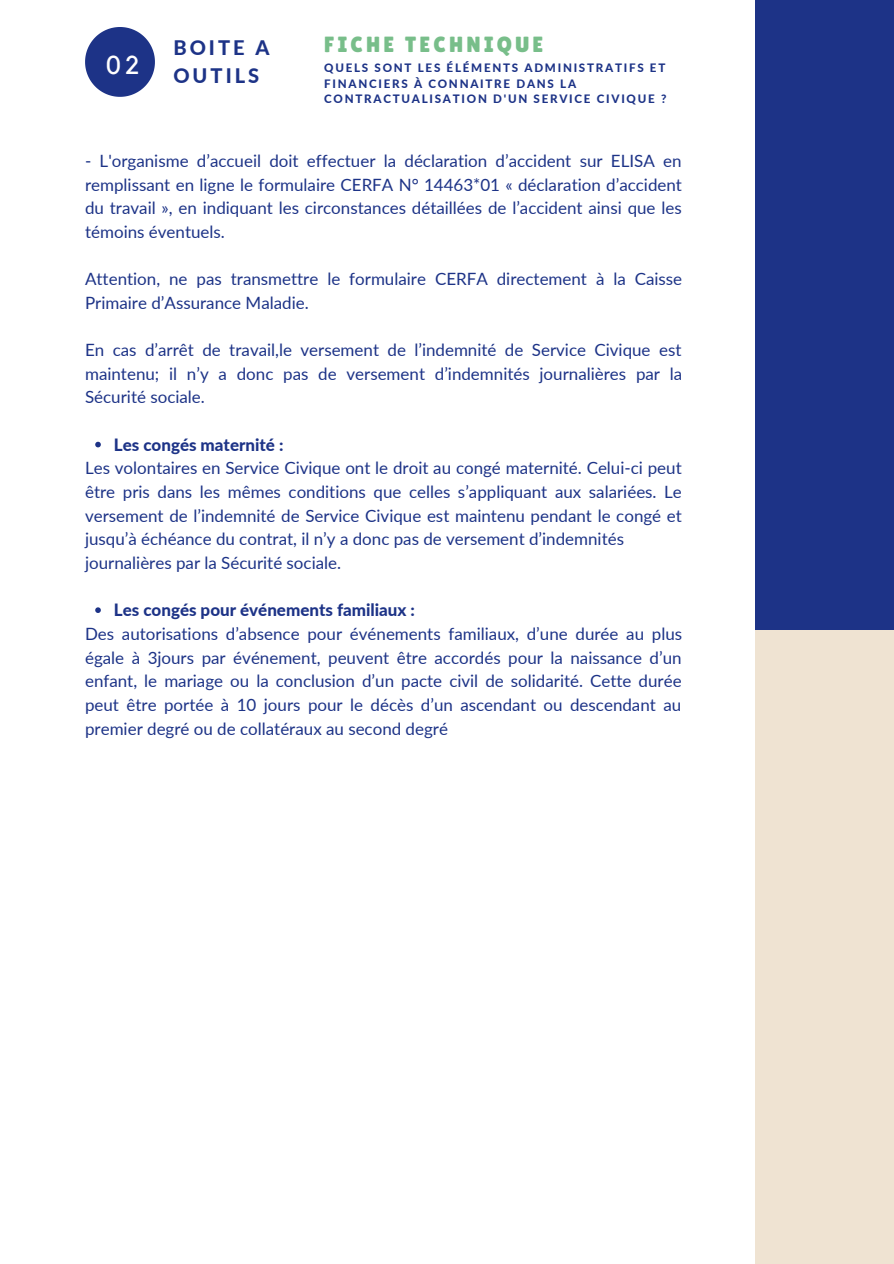
<style>
.page{position:relative;width:894px;height:1264px;background:#fff}
.page>*{position:absolute;margin:0;border:0;box-sizing:border-box;transform-origin:0 0}
.t1{font:25.8px "Kollektif";color:#fff}
.t2{font:21.9px "Lilita One";letter-spacing:.15em;color:#78be8a}
.t3{font:800 20.1px "Lato";letter-spacing:.15em;color:#1d3387}
.t4{font:16.95px/23.7px "Lato";color:#1d3387;text-align:justify}
.t5{font:800 16.95px "Lato";color:#1d3387}
.t6{font:800 11.55px/15.5px "Lato";letter-spacing:.15em;color:#1d3387}
</style>
<div class="page">
<div style="left:755px;top:0;width:138px;height:629px;background:#1d3387"></div>
<svg style="left:85px;top:27px;width:70px;height:70px"></svg>
<svg style="left:95px;top:442px;width:6px;height:5px"></svg>
<svg style="left:95px;top:607px;width:6px;height:6px"></svg>
<div style="left:755px;top:630px;width:138px;height:633px;background:#efe3d2"></div>
<h1 class="t1" style="left:106px;top:53px;width:34px">02</h1>
<p class="t3" style="left:173px;top:36px;width:98px">BOITE A</p>
<p class="t2" style="left:324px;top:32px;width:221px">FICHE TECHNIQUE</p>
<p class="t3" style="left:173px;top:63px;width:87px">OUTILS</p>
<p class="t6" style="left:324px;top:60px;width:343px">QUELS SONT LES ÉLÉMENTS ADMINISTRATIFS ET<br>FINANCIERS À CONNAITRE DANS LA<br>CONTRACTUALISATION D'UN SERVICE CIVIQUE ?</p>
<p class="t4" style="left:85px;top:148px;width:598px">- L'organisme d’accueil doit effectuer la déclaration d’accident sur ELISA en remplissant en ligne le formulaire CERFA N° 14463*01 « déclaration d’accident du travail », en indiquant les circonstances détaillées de l’accident ainsi que les témoins éventuels.</p>
<p class="t4" style="left:85px;top:267px;width:598px">Attention, ne pas transmettre le formulaire CERFA directement à la Caisse<br>Primaire d’Assurance Maladie.</p>
<p class="t4" style="left:85px;top:338px;width:598px">En cas d’arrêt de travail,le versement de l’indemnité de Service Civique est maintenu; il n’y a donc pas de versement d’indemnités journalières par la Sécurité sociale.</p>
<p class="t5" style="left:114px;top:434px;width:171px">Les congés maternité :</p>
<p class="t4" style="left:85px;top:456px;width:598px;text-align:left">Les volontaires en Service Civique ont le droit au congé maternité. Celui-ci peut être pris dans les mêmes conditions que celles s’appliquant aux salariées. Le versement de l’indemnité de Service Civique est maintenu pendant le congé et jusqu’à échéance du contrat, il n’y a donc pas de versement d’indemnités journalières par la Sécurité sociale.</p>
<p class="t5" style="left:114px;top:599px;width:302px">Les congés pour événements familiaux :</p>
<p class="t4" style="left:85px;top:621px;width:598px">Des autorisations d’absence pour événements familiaux, d’une durée au plus égale à 3jours par événement, peuvent être accordés pour la naissance d’un enfant, le mariage ou la conclusion d’un pacte civil de solidarité. Cette durée peut être portée à 10 jours pour le décès d’un ascendant ou descendant au premier degré ou de collatéraux au second degré</p>
</div>
